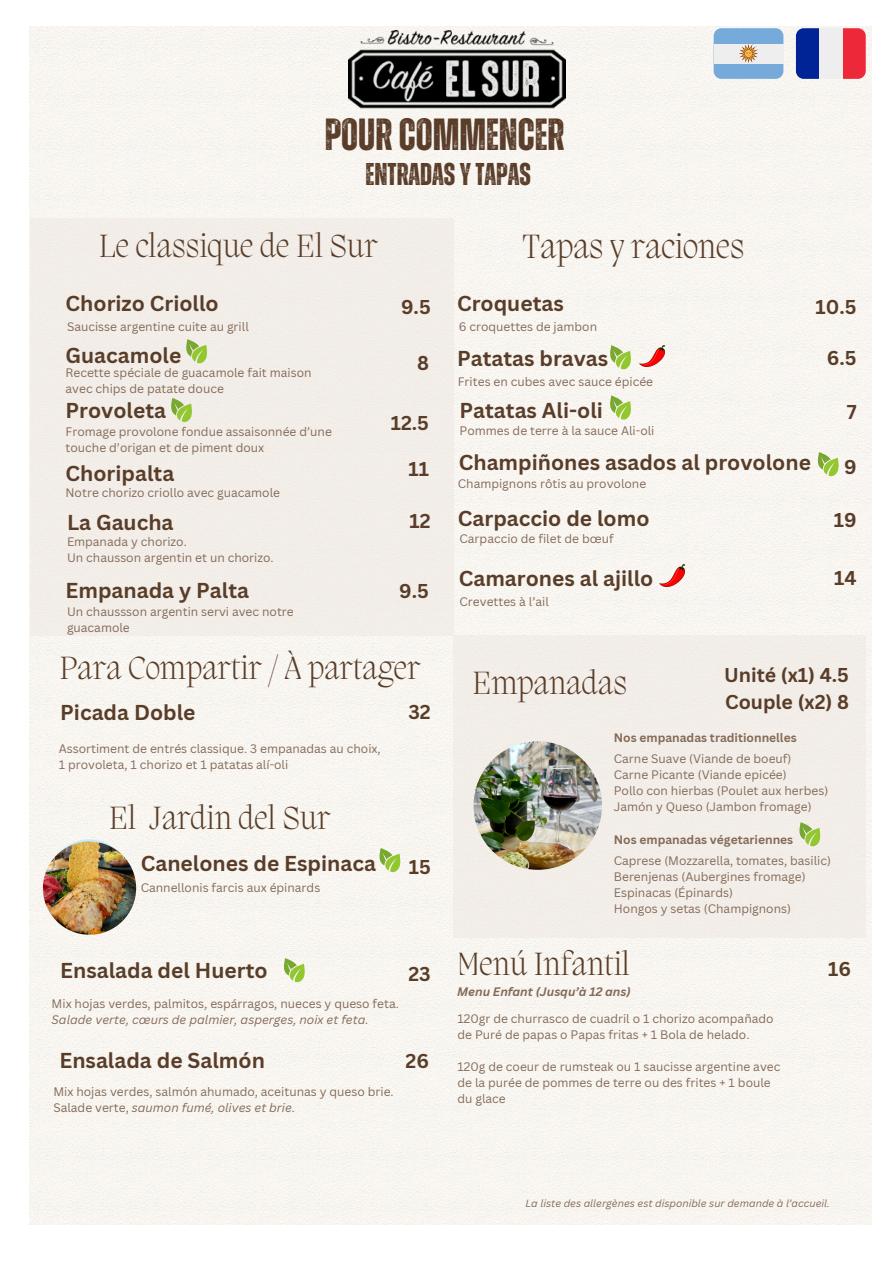
<style>
.page{position:relative;width:893px;height:1264px;background:#fff}
.page>*{position:absolute;margin:0;border:0;box-sizing:border-box;transform-origin:0 0}
.t1{font:700 45px "Zuume Rough";color:#593d29}
.t2{font:200 34.5px "Migra";color:#593d29}
.t3{font:200 33px "Migra";color:#593d29}
.t4{font:700 31.5px "Zuume Rough";color:#593d29}
.t5{font:700 21px "Canva Sans";color:#593d29}
.t6{font:700 19.5px/27px "Canva Sans";color:#593d29}
.t7{font:12px/16px "Canva Sans";color:#846a58}
.t8{font:700 12px "Canva Sans";color:#846a58}
.t9{font:italic 700 12px "Canva Sans";color:#846a58}
.t10{font:italic 10.2px "Canva Sans";color:#846a58}
.s1{font-style:italic}
</style>
<div class="page">
<div style="left:29px;top:27px;width:842px;height:1197px;background:#f8f5f1"></div>
<div style="left:30px;top:218px;width:423px;height:417px;background:#f2ede8"></div>
<img style="left:348px;top:31px;width:217px;height:78px">
<div style="left:453px;top:635px;width:412px;height:302px;background:#f2ede8"></div>
<svg style="left:799px;top:822px;width:22px;height:25px"></svg>
<div style="left:713px;top:28px;width:70px;height:51px;background:#75aadb;border-radius:8px"></div>
<div style="left:713px;top:44px;width:70px;height:19px;background:#eee"></div>
<svg style="left:739px;top:44px;width:19px;height:19px"></svg>
<svg style="left:842px;top:28px;width:23px;height:51px"></svg>
<svg style="left:795px;top:28px;width:24px;height:51px"></svg>
<div style="left:819px;top:28px;width:23px;height:51px;background:#eee"></div>
<img style="left:43px;top:841px;width:93px;height:93px;border-radius:50%">
<svg style="left:171px;top:398px;width:21px;height:24px"></svg>
<svg style="left:186px;top:339px;width:21px;height:25px"></svg>
<svg style="left:608px;top:345px;width:24px;height:25px"></svg>
<svg style="left:608px;top:395px;width:24px;height:25px"></svg>
<svg style="left:816px;top:452px;width:24px;height:25px"></svg>
<svg style="left:282px;top:958px;width:24px;height:24px"></svg>
<svg style="left:378px;top:848px;width:23px;height:24px"></svg>
<img style="left:639px;top:345px;width:25px;height:21px">
<img style="left:659px;top:565px;width:25px;height:21px">
<img style="left:473px;top:741px;width:129px;height:128px;border-radius:50%">
<h4 class="t1" style="left:324px;top:114px;width:241px">POURCOMMENCER</h4>
<p class="t4" style="left:365px;top:160px;width:167px">ENTRADASYTAPAS</p>
<h6 class="t3" style="left:99px;top:230px;width:280px">Le classique de El Sur</h6>
<h4 class="t2" style="left:522px;top:230px;width:223px">Tapas y raciones</h4>
<h4 class="t5" style="left:66px;top:289px;width:155px">Chorizo Criollo</h4>
<p class="t7" style="left:67px;top:318px;width:183px">Saucisse argentine cuite au grill</p>
<h6 class="t6" style="left:401px;top:293px;width:31px">9.5</h6>
<h4 class="t5" style="left:457px;top:289px;width:108px">Croquetas</h4>
<h6 class="t6" style="left:815px;top:293px;width:42px">10.5</h6>
<h4 class="t7" style="left:458px;top:318px;width:140px">6 croquettes de jambon</h4>
<h3 class="t5" style="left:66px;top:341px;width:117px">Guacamole</h3>
<h2 class="t5" style="left:457px;top:343px;width:153px">Patatas bravas</h2>
<h4 class="t6" style="left:417px;top:349px;width:13px">8</h4>
<p class="t7" style="left:66px;top:364px;width:247px">Recette spéciale de guacamole fait maison avec chips de patate douce</p>
<h4 class="t7" style="left:458px;top:373px;width:197px">Frites en cubes avec sauce épicée</h4>
<h6 class="t5" style="left:65px;top:396px;width:102px">Provoleta</h6>
<p class="t7" style="left:66px;top:423px;width:268px">Fromage provolone fondue assaisonnée d’une touche d’origan et de piment doux</p>
<p class="t5" style="left:65px;top:458px;width:110px">Choripalta</p>
<h6 class="t5" style="left:67px;top:507px;width:108px">La Gaucha</h6>
<p class="t7" style="left:65px;top:484px;width:216px">Notre chorizo criollo avec guacamole</p>
<h6 class="t7" style="left:67px;top:533px;width:208px">Empanada y chorizo.<br>Un chausson argentin et un chorizo.</h6>
<h4 class="t5" style="left:66px;top:575px;width:185px">Empanada y Palta</h4>
<h3 class="t7" style="left:67px;top:603px;width:228px">Un chaussson argentin servi avec notre guacamole</h3>
<h6 class="t6" style="left:391px;top:408px;width:40px">12.5</h6>
<p class="t6" style="left:408px;top:455px;width:22px">11</p>
<p class="t6" style="left:409px;top:506px;width:23px">12</p>
<h4 class="t6" style="left:399px;top:577px;width:31px">9.5</h4>
<h1 class="t5" style="left:459px;top:396px;width:145px">Patatas Ali-oli</h1>
<p class="t7" style="left:459px;top:422px;width:196px">Pommes de terre à la sauce Ali-oli</p>
<p class="t5" style="left:458px;top:448px;width:353px">Champiñones asados al provolone</p>
<h3 class="t7" style="left:458px;top:475px;width:190px">Champignons rôtis au provolone</h3>
<h3 class="t5" style="left:458px;top:503px;width:193px">Carpaccio de lomo</h3>
<h4 class="t7" style="left:459px;top:530px;width:156px">Carpaccio de filet de bœuf</h4>
<p class="t5" style="left:458px;top:563px;width:196px">Camarones al ajillo</p>
<p class="t7" style="left:459px;top:593px;width:91px">Crevettes à l’ail</p>
<p class="t6" style="left:826px;top:343px;width:31px">6.5</p>
<p class="t6" style="left:846px;top:398px;width:11px">7</p>
<h4 class="t6" style="left:844px;top:452px;width:14px">9</h4>
<p class="t6" style="left:833px;top:506px;width:24px">19</p>
<h4 class="t6" style="left:834px;top:563px;width:24px">14</h4>
<h4 class="t3" style="left:59px;top:651px;width:362px">Para Compartir / À partager</h4>
<p class="t5" style="left:60px;top:698px;width:137px">Picada Doble</p>
<h6 class="t7" style="left:59px;top:740px;width:323px">Assortiment de entrés classique. 3 empanadas au choix,<br>1 provoleta, 1 chorizo et 1 patatas alí-oli</h6>
<h6 class="t3" style="left:109px;top:802px;width:223px">El Jardin del Sur</h6>
<p class="t5" style="left:141px;top:848px;width:237px">Canelones de Espinaca</p>
<p class="t7" style="left:141px;top:879px;width:181px">Cannellonis farcis aux épinards</p>
<p class="t6" style="left:408px;top:698px;width:24px">32</p>
<p class="t6" style="left:408px;top:853px;width:23px">15</p>
<h4 class="t5" style="left:60px;top:955px;width:209px">Ensalada del Huerto</h4>
<p class="t7" style="left:52px;top:995px;width:349px">Mix hojas verdes, palmitos, espárragos, nueces y queso feta.<br><span class="s1">Salade verte, cœurs de palmier, asperges, noix et feta.</span></p>
<h4 class="t6" style="left:408px;top:959px;width:24px">23</h4>
<h6 class="t5" style="left:59px;top:1045px;width:207px">Ensalada de Salmón</h6>
<p class="t7" style="left:53px;top:1083px;width:342px">Mix hojas verdes, salmón ahumado, aceitunas y queso brie.<br>Salade verte, <span class="s1">saumon fumé, olives et brie.</span></p>
<h6 class="t6" style="left:405px;top:1047px;width:25px">26</h6>
<h3 class="t3" style="left:472px;top:667px;width:156px">Empanadas</h3>
<h4 class="t6" style="left:724px;top:660px;width:126px">Unité (x1) 4.5<br>Couple (x2) 8</h4>
<h6 class="t8" style="left:613px;top:729px;width:184px">Nos empanadas traditionnelles</h6>
<h4 class="t7" style="left:613px;top:750px;width:216px">Carne Suave (Viande de boeuf)<br>Carne Picante (Viande epicée)<br>Pollo con hierbas (Poulet aux herbes)<br>Jamón y Queso (Jambon fromage)</h4>
<h4 class="t8" style="left:613px;top:831px;width:181px">Nos empanadas végetariennes</h4>
<h6 class="t7" style="left:613px;top:852px;width:219px">Caprese (Mozzarella, tomates, basilic)<br>Berenjenas (Aubergines fromage)<br>Espinacas (Épinards)<br>Hongos y setas (Champignons)</h6>
<h4 class="t3" style="left:457px;top:948px;width:174px">Menú Infantil</h4>
<p class="t9" style="left:457px;top:983px;width:175px">Menu Enfant (Jusqu’à 12 ans)</p>
<h4 class="t7" style="left:457px;top:1009px;width:317px">120gr de churrasco de cuadril o 1 chorizo acompañado de Puré de papas o Papas fritas + 1 Bola de helado.</h4>
<p class="t7" style="left:457px;top:1057px;width:324px">120g de coeur de rumsteak ou 1 saucisse argentine avec de la purée de pommes de terre ou des frites + 1 boule du glace</p>
<h4 class="t6" style="left:828px;top:955px;width:24px">16</h4>
<h6 class="t10" style="left:525px;top:1196px;width:306px">La liste des allergènes est disponible sur demande à l’accueil.</h6>
</div>
